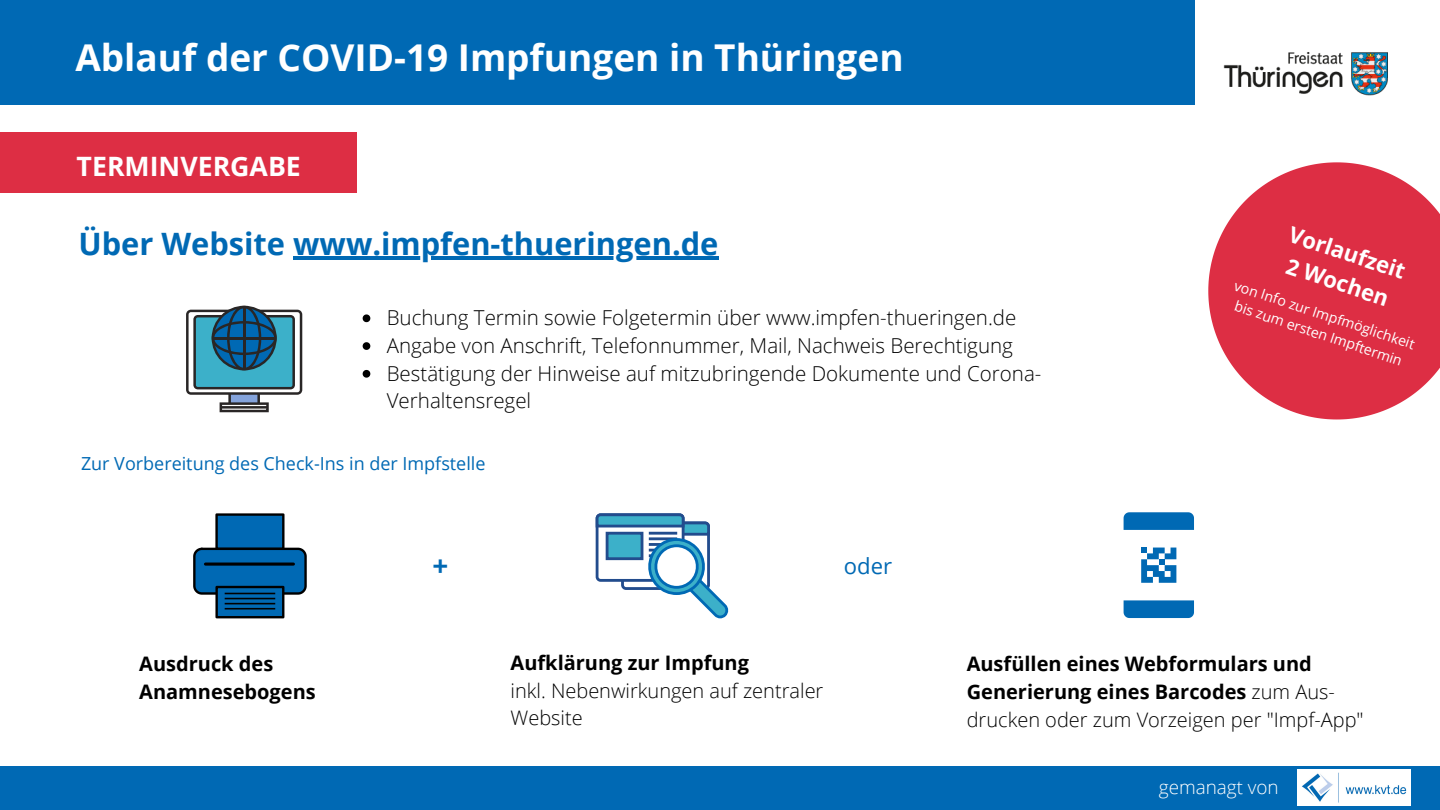
<style>
.page{position:relative;width:1440px;height:810px;background:#fff}
.page>*{position:absolute;margin:0;border:0;box-sizing:border-box;transform-origin:0 0}
.t1{font:700 37px "Open Sans";color:#fff}
.t2{font:700 30.8px "Open Sans";color:#0069b4}
.t3{font:700 27.8px "Open Sans";color:#0069b4}
.t4{font:700 26.7px "Open Sans";color:#fff}
.t5{font:700 22.1px/30.9px "Open Sans";color:#fff;text-align:center}
.t6{font:22.1px "Open Sans";color:#0069b4}
.t7{font:300 20.5px/27.7px "Open Sans";color:#000}
.t8{font:700 20px/27.8px "Open Sans";color:#000}
.t9{font:300 20px/27.8px "Open Sans";color:#000}
.t10{font:300 18.9px "Open Sans";color:#fff}
.t11{font:18px "Open Sans";color:#0069b4}
.t12{font:14.2px/19.5px "Open Sans";color:#fff;text-align:center}
.s1{font-weight:300}
</style>
<div class="page">
<svg style="left:186px;top:306px;width:116px;height:106px"></svg>
<hr style="left:243px;top:307px;width:2px;height:62px;background:#292626">
<hr style="left:213px;top:337px;width:62px;height:2px;background:#292626">
<hr style="left:221px;top:406px;width:47px;height:3px;background:#292626">
<div style="left:0;top:0;width:1194px;height:104px;background:#0069b4"></div>
<svg style="left:1208px;top:162px;width:232px;height:257px;fill:#dd2e44"></svg>
<div style="left:0;top:132px;width:356px;height:60px;background:#dd2e44"></div>
<img style="left:1223px;top:52px;width:165px;height:44px">
<svg style="left:363px;top:314px;width:7px;height:8px"></svg>
<svg style="left:363px;top:342px;width:7px;height:8px"></svg>
<svg style="left:363px;top:370px;width:7px;height:8px"></svg>
<hr style="left:293px;top:256px;width:426px;height:3px;background:#0069b4">
<div style="left:0;top:766px;width:1440px;height:44px;background:#0069b4"></div>
<img style="left:1298px;top:770px;width:113px;height:36px">
<svg style="left:596px;top:513px;width:133px;height:105px"></svg>
<svg style="left:1124px;top:512px;width:70px;height:106px"></svg>
<svg style="left:193px;top:547px;width:114px;height:49px;background:#0964a4"></svg>
<svg style="left:218px;top:589px;width:63px;height:26px"></svg>
<div style="left:215px;top:586px;width:69px;height:32px;border:2px solid #000"></div>
<hr style="left:205px;top:563px;width:88px;height:3px;background:#000">
<div style="left:217px;top:515px;width:66px;height:34px;background:#0069b4"></div>
<div style="left:215px;top:513px;width:70px;height:37px;border:2px solid #000"></div>
<hr style="left:225px;top:608px;width:50px;height:2px;background:#000">
<hr style="left:225px;top:603px;width:50px;height:1px;background:#000">
<hr style="left:225px;top:598px;width:50px;height:1px;background:#000">
<hr style="left:225px;top:593px;width:50px;height:1px;background:#000">
<h1 class="t1" style="left:75px;top:31px;width:830px">Ablauf der COVID-19 Impfungen in Thüringen</h1>
<h3 class="t4" style="left:77px;top:147px;width:226px">TERMINVERGABE</h3>
<h2 class="t2" style="left:78px;top:222px;width:641px">Über Website www.impfen-thueringen.de</h2>
<p class="t7" style="left:387px;top:303px;width:656px">Buchung Termin sowie Folgetermin über www.impfen-thueringen.de Angabe von Anschrift, Telefonnummer, Mail, Nachweis Berechtigung Bestätigung der Hinweise auf mitzubringende Dokumente und Corona-Verhaltensregel</p>
<p class="t11" style="left:81px;top:450px;width:406px">Zur Vorbereitung des Check-Ins in der Impfstelle</p>
<h3 class="t3" style="left:432px;top:547px;width:17px">+</h3>
<p class="t6" style="left:844px;top:550px;width:50px">oder</p>
<p class="t5" style="left:1295px;top:219px;width:123px;rotate:18deg">Vorlaufzeit<br>2 Wochen</p>
<p class="t12" style="left:1238px;top:276px;width:191px;rotate:18deg">von Info zur Impfmöglichkeit bis zum ersten Impftermin</p>
<p class="t8" style="left:139px;top:649px;width:178px">Ausdruck des<br>Anamnesebogens</p>
<p class="t8" style="left:511px;top:648px;width:240px">Aufklärung zur Impfung</p>
<p class="t9" style="left:511px;top:676px;width:314px">inkl. Nebenwirkungen auf zentraler<br>Website</p>
<p class="t8" style="left:967px;top:649px;width:398px">Ausfüllen eines Webformulars und<br>Generierung eines Barcodes <span class="s1">zum Aus&shy;drucken oder zum Vorzeigen per "Impf-App"</span></p>
<p class="t10" style="left:1159px;top:774px;width:121px">gemanagt von</p>
</div>
